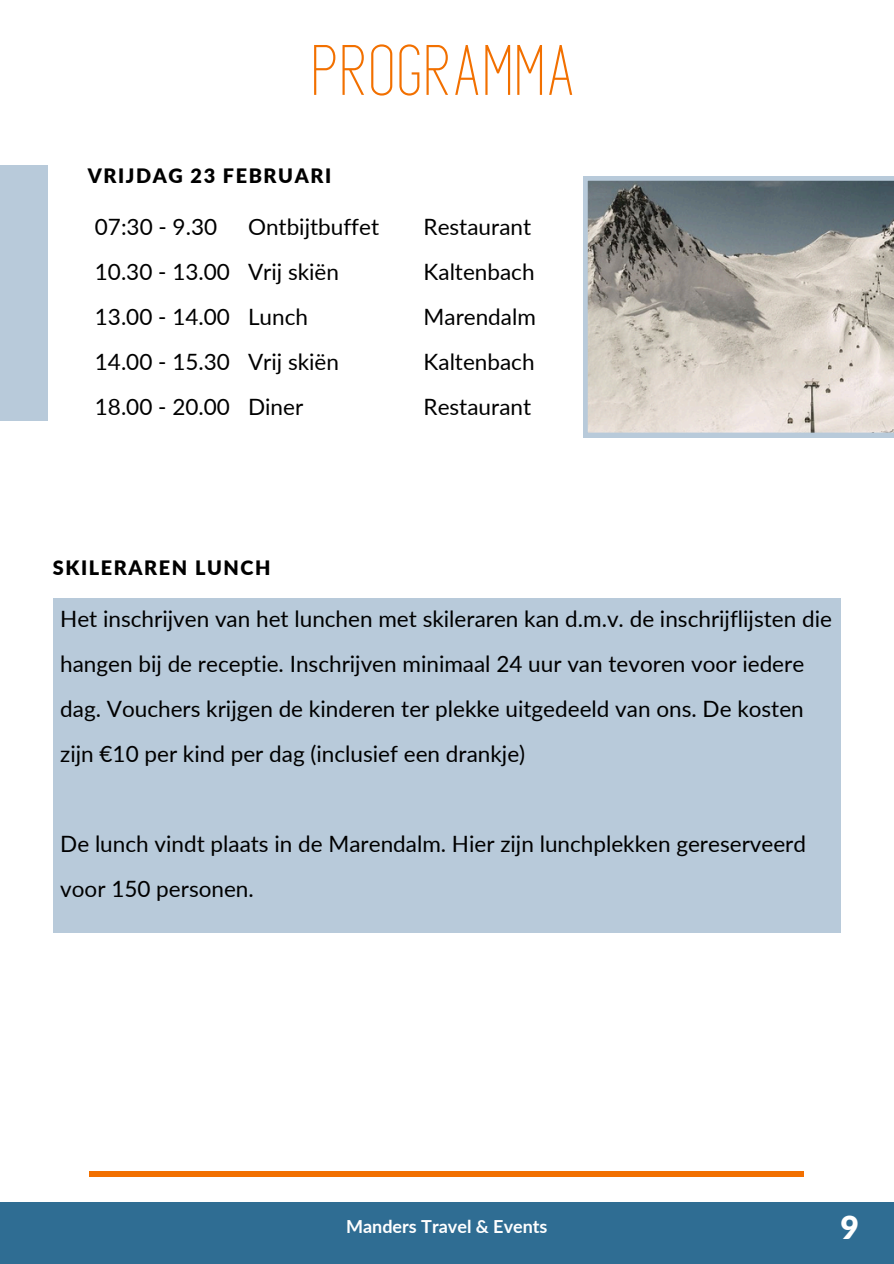
<style>
.page{position:relative;width:894px;height:1264px;background:#fff}
.page>*{position:absolute;margin:0;border:0;box-sizing:border-box;transform-origin:0 0}
.t1{font:700 57px "Athens";letter-spacing:.05em;color:#f27000}
.t2{font:900 31.95px "Lato";color:#fff}
.t3{font:22.5px/45px "Lato";color:#000}
.t4{font:900 19.8px "Lato";letter-spacing:.08em;color:#000}
.t5{font:700 18px "Lato";color:#fff}
</style>
<div class="page">
<div style="left:0;top:165px;width:48px;height:255px;background:#b8cada"></div>
<div style="left:89px;top:1171px;width:715px;height:5px;background:#f27000"></div>
<div style="left:0;top:1202px;width:893px;height:61px;background:#2f6d93"></div>
<div style="left:53px;top:597px;width:787px;height:335px;background:#b8cada"></div>
<svg style="left:583px;top:176px;width:310px;height:261px;background:#afaeaa"></svg>
<p class="t1" style="left:314px;top:29px;width:264px">PROGRAMMA</p>
<h3 class="t4" style="left:88px;top:163px;width:245px">VRIJDAG 23 FEBRUARI</h3>
<h2 class="t3" style="left:248px;top:203px;width:132px">Ontbijtbuffet<br>Vrij skiën<br>Lunch<br>Vrij skiën<br>Diner</h2>
<h2 class="t3" style="left:95px;top:203px;width:136px">07:30 - 9.30<br>10.30 - 13.00<br>13.00 - 14.00<br>14.00 - 15.30<br>18.00 - 20.00</h2>
<h2 class="t3" style="left:423px;top:203px;width:114px">Restaurant<br>Kaltenbach<br>Marendalm<br>Kaltenbach<br>Restaurant</h2>
<p class="t4" style="left:53px;top:555px;width:219px">SKILERAREN LUNCH</p>
<h2 class="t3" style="left:60px;top:595px;width:773px">Het inschrijven van het lunchen met skileraren kan d.m.v. de inschrijflijsten die hangen bij de receptie. Inschrijven minimaal 24 uur van tevoren voor iedere dag. Vouchers krijgen de kinderen ter plekke uitgedeeld van ons. De kosten zijn €10 per kind per dag (inclusief een drankje)</h2>
<h2 class="t3" style="left:60px;top:820px;width:747px">De lunch vindt plaats in de Marendalm. Hier zijn lunchplekken gereserveerd voor 150 personen.</h2>
<p class="t5" style="left:346px;top:1215px;width:203px">Manders Travel &amp; Events</p>
<h3 class="t2" style="left:840px;top:1207px;width:20px">9</h3>
</div>
